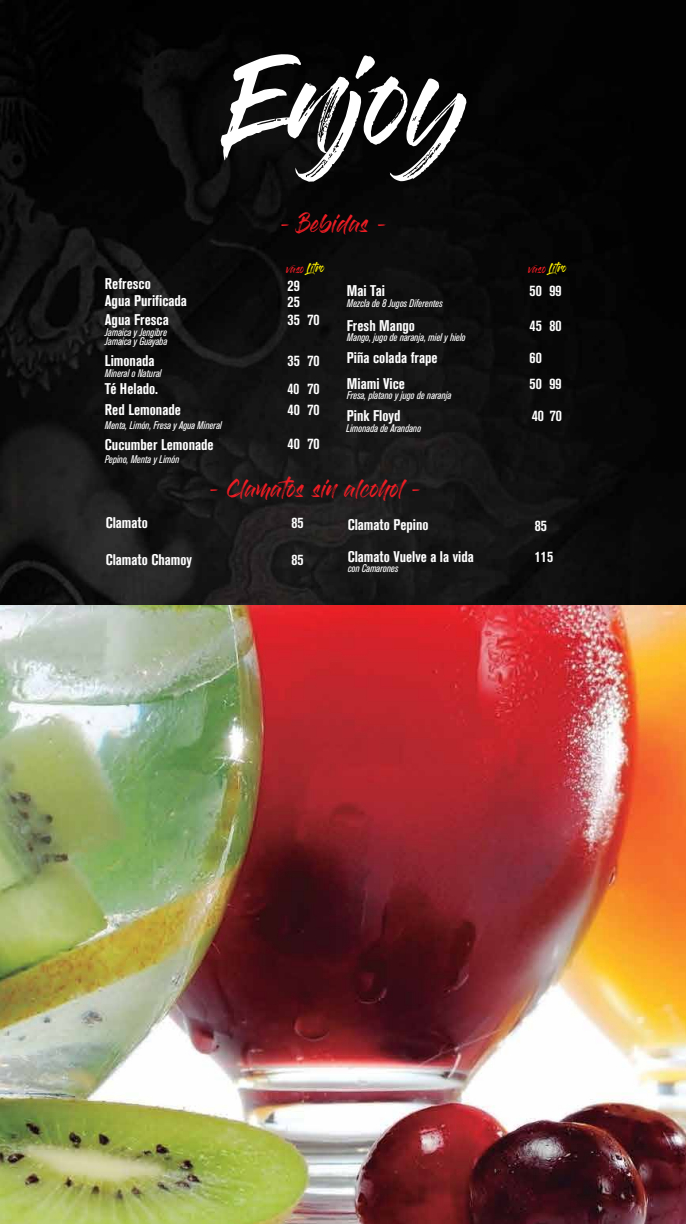
<style>
.page{position:relative;width:686px;height:1224px;background:#fff}
.page>*{position:absolute;margin:0;border:0;box-sizing:border-box;transform-origin:0 0}
.t1{font:91.8px "Gloss And Bloom";color:#fff}
.t2{font:18px "Gloss And Bloom";color:#ed1d24}
.t3{font:17.9px "Gloss And Bloom";color:#ed1d24}
.t4{font:700 condensed 15.4px/16.2px "Akzidenz Grotesk BQ";color:#fff}
.t5{font:700 condensed 15.4px "Akzidenz Grotesk BQ";color:#fff;scale:.96 1}
.t6{font:700 condensed 15.3px "Akzidenz Grotesk BQ";color:#fff}
.t7{font:italic condensed 11px/8.3px "Akzidenz Grotesk BQ";color:#fff}
.t8{font:8.8px "Gloss And Bloom";color:#fff200}
.s1{color:#ed1d24}
</style>
<div class="page">
<img style="left:0;top:0;width:686px;height:605px">
<img style="left:0;top:605px;width:686px;height:619px">
<h1 class="t1" style="left:230px;top:59px;width:241px">Enjoy</h1>
<h2 class="t2" style="left:280px;top:216px;width:108px">- Bebidas -</h2>
<p class="t8" style="left:286px;top:264px;width:40px"><span class="s1">vaso</span> Litro</p>
<p class="t8" style="left:528px;top:264px;width:40px"><span class="s1">vaso</span> Litro</p>
<h3 class="t4" style="left:105px;top:276px;width:84px">Refresco<br>Agua Purificada</h3>
<h3 class="t4" style="left:105px;top:311px;width:65px">Agua Fresca</h3>
<h3 class="t4" style="left:288px;top:311px;width:14px">35</h3>
<h3 class="t4" style="left:288px;top:277px;width:14px">29<br>25</h3>
<p class="t7" style="left:105px;top:328px;width:64px">Jamaica y Jengibre<br>Jamaica y Guayaba</p>
<h3 class="t4" style="left:105px;top:352px;width:51px">Limonada</h3>
<h3 class="t4" style="left:288px;top:352px;width:14px">35</h3>
<p class="t7" style="left:105px;top:370px;width:58px">Mineral o Natural</p>
<h3 class="t4" style="left:105px;top:381px;width:55px">Té Helado.</h3>
<h3 class="t5" style="left:288px;top:380px;width:14px">40</h3>
<h3 class="t4" style="left:105px;top:402px;width:78px">Red Lemonade</h3>
<h3 class="t4" style="left:288px;top:402px;width:14px">40</h3>
<p class="t7" style="left:105px;top:455px;width:76px">Pepino, Menta y Limón</p>
<p class="t7" style="left:105px;top:421px;width:118px">Menta, Limón, Fresa y Agua Mineral</p>
<h3 class="t4" style="left:105px;top:437px;width:110px">Cucumber Lemonade</h3>
<h3 class="t4" style="left:288px;top:435px;width:14px">40</h3>
<h3 class="t4" style="left:308px;top:311px;width:14px">70</h3>
<h3 class="t4" style="left:308px;top:346px;width:14px;line-height:28.4px">70<br>70</h3>
<h3 class="t4" style="left:308px;top:393px;width:14px;line-height:33.3px">70<br>70</h3>
<h3 class="t4" style="left:347px;top:282px;width:40px">Mai Tai</h3>
<h3 class="t4" style="left:530px;top:282px;width:14px">50</h3>
<p class="t7" style="left:347px;top:333px;width:120px">Mango, jugo de naranja, miel y hielo</p>
<p class="t7" style="left:347px;top:299px;width:97px">Mezcla de 8 Jugos Diferentes</p>
<h3 class="t4" style="left:347px;top:317px;width:70px">Fresh Mango</h3>
<h3 class="t4" style="left:530px;top:317px;width:14px">45</h3>
<h3 class="t4" style="left:347px;top:349px;width:92px">Piña colada frape</h3>
<h3 class="t4" style="left:530px;top:349px;width:14px">60</h3>
<h3 class="t4" style="left:347px;top:375px;width:60px">Miami Vice</h3>
<h3 class="t4" style="left:530px;top:375px;width:14px">50</h3>
<p class="t7" style="left:347px;top:391px;width:106px">Fresa, platano y jugo de naranja</p>
<h3 class="t4" style="left:550px;top:282px;width:14px">99</h3>
<h3 class="t4" style="left:550px;top:317px;width:14px">80</h3>
<h3 class="t4" style="left:550px;top:375px;width:14px">99</h3>
<h3 class="t4" style="left:347px;top:408px;width:55px">Pink Floyd</h3>
<h3 class="t4" style="left:532px;top:408px;width:32px">40 70</h3>
<p class="t7" style="left:346px;top:424px;width:76px">Limonada de Arandano</p>
<h3 class="t3" style="left:209px;top:481px;width:213px">- Clamatos sin alcohol -</h3>
<h3 class="t6" style="left:106px;top:514px;width:44px">Clamato</h3>
<h3 class="t6" style="left:106px;top:551px;width:88px">Clamato Chamoy</h3>
<h3 class="t6" style="left:348px;top:548px;width:128px">Clamato Vuelve a la vida</h3>
<h3 class="t6" style="left:292px;top:514px;width:14px">85</h3>
<h3 class="t6" style="left:348px;top:516px;width:82px">Clamato Pepino</h3>
<h3 class="t6" style="left:292px;top:551px;width:14px">85</h3>
<h3 class="t6" style="left:535px;top:548px;width:20px">115</h3>
<h3 class="t6" style="left:535px;top:517px;width:14px">85</h3>
<p class="t7" style="left:348px;top:565px;width:52px">con Camarones</p>
</div>
